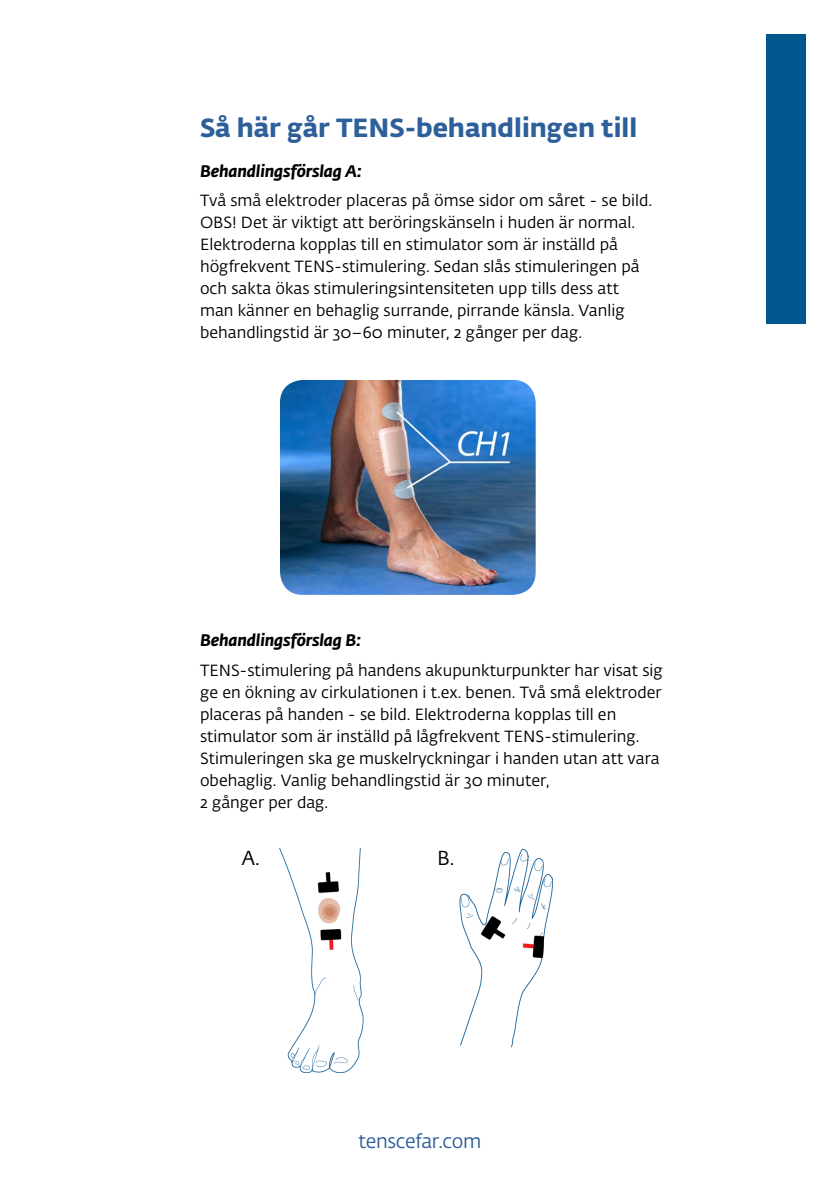
<style>
.page{position:relative;width:840px;height:1191px;background:#fff}
.page>*{position:absolute;margin:0;border:0;box-sizing:border-box;transform-origin:0 0}
.t1{font:700 26px "Fedra Sans Alt Pro";color:#2d5f9a}
.t2{font:20px "Fedra Sans Alt Pro";color:#000}
.t3{font:19.6px "Fedra Sans Alt Pro";letter-spacing:-.02em;color:#2d5f9a}
.t4{font:italic 700 16.6px "Fedra Sans Alt Pro";letter-spacing:-.01em;color:#000}
.t5{font:16px/22px "Fedra Sans Alt Pro";color:#000}
</style>
<div class="page">
<img style="left:459px;top:848px;width:93px;height:200px">
<img style="left:280px;top:380px;width:255px;height:215px">
<div style="left:765px;top:34px;width:40px;height:289px;background:#00578e"></div>
<img style="left:279px;top:848px;width:85px;height:224px">
<h1 class="t1" style="left:200px;top:107px;width:438px">Så här går TENS-behandlingen till</h1>
<p class="t4" style="left:200px;top:158px;width:163px">Behandlingsförslag A:</p>
<p class="t5" style="left:200px;top:189px;width:453px">Två små elektroder placeras på ömse sidor om såret - se bild.<br>OBS! Det är viktigt att beröringskänseln i huden är normal.<br>Elektroderna kopplas till en stimulator som är inställd på högfrekvent TENS-stimulering. Sedan slås stimuleringen på och sakta ökas stimuleringsintensiteten upp tills dess att man känner en behaglig surrande, pirrande känsla. Vanlig behandlingstid är 30–60 minuter, 2 gånger per dag.</p>
<p class="t4" style="left:200px;top:627px;width:163px">Behandlingsförslag B:</p>
<p class="t5" style="left:200px;top:658px;width:464px">TENS-stimulering på handens akupunkturpunkter har visat sig ge en ökning av cirkulationen i t.ex. benen. Två små elektroder placeras på handen - se bild. Elektroderna kopplas till en stimulator som är inställd på lågfrekvent TENS-stimulering.<br>Stimuleringen ska ge muskelryckningar i handen utan att vara obehaglig. Vanlig behandlingstid är 30 minuter,<br>2 gånger per dag.</p>
<p class="t2" style="left:242px;top:844px;width:20px">A.</p>
<p class="t2" style="left:437px;top:844px;width:19px">B.</p>
<p class="t3" style="left:358px;top:1127px;width:124px">tenscefar.com</p>
</div>
